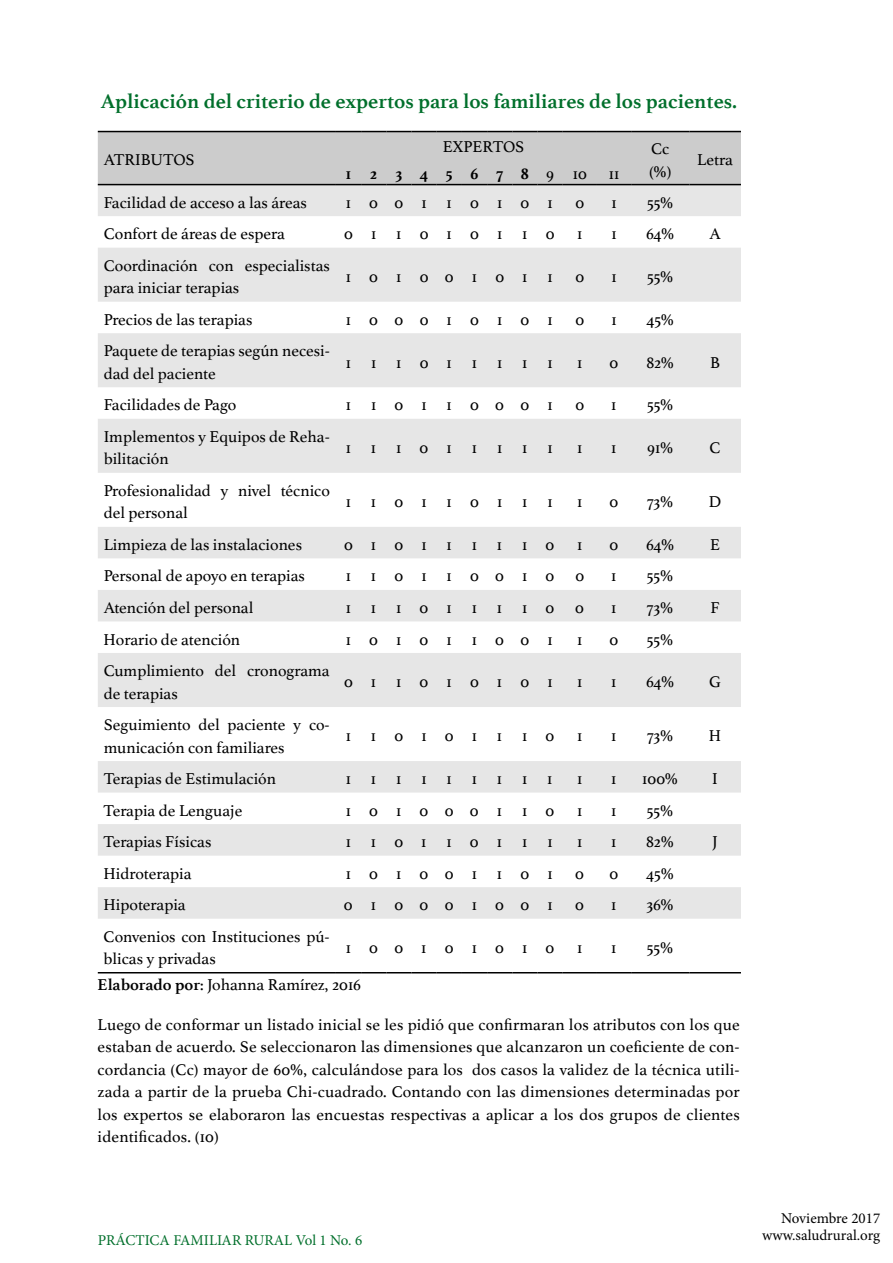
<style>
.page{position:relative;width:893px;height:1263px;background:#fff}
.page>*{position:absolute;margin:0;border:0;box-sizing:border-box;transform-origin:0 0}
.t1{font:700 21px "Athelas";color:#006f2b}
.t2{font:16.5px/22.5px "Athelas";color:#000}
.t3{font:16.5px "Athelas";letter-spacing:1.1em;color:#000}
.t4{font:16.5px "Athelas";letter-spacing:1.205em;color:#000}
.t5{font:16.5px "Athelas";letter-spacing:1.15em;color:#000}
.t6{font:700 16.5px "Athelas";letter-spacing:1.075em;color:#000}
.t7{font:15px/16.5px "Minion Pro";color:#000;text-align:right}
.t8{font:15px "Minion Pro";color:#006f2b}
.s1{font-weight:400}
.s2{font-weight:700}
</style>
<div class="page">
<svg style="left:98px;top:185px;width:643px;height:734px;fill:#e6e6e6"></svg>
<svg style="left:98px;top:131px;width:643px;height:54px;background:#c3c3c3"></svg>
<hr style="left:563px;top:184px;width:34px;height:1px;background:#000">
<hr style="left:597px;top:184px;width:34px;height:1px;background:#000">
<hr style="left:98px;top:972px;width:238px;height:1px;background:#000">
<svg style="left:336px;top:972px;width:227px;height:1px"></svg>
<hr style="left:563px;top:972px;width:34px;height:1px;background:#000">
<hr style="left:597px;top:972px;width:34px;height:1px;background:#000">
<hr style="left:631px;top:972px;width:58px;height:1px;background:#000">
<hr style="left:689px;top:972px;width:52px;height:1px;background:#000">
<p class="t1" style="left:101px;top:84px;width:638px">Aplicación del criterio de expertos para los familiares de los pacientes.</p>
<p class="t2" style="left:104px;top:148px;width:92px">ATRIBUTOS</p>
<p class="t2" style="left:443px;top:135px;width:83px">EXPERTOS</p>
<p class="t2" style="left:649px;top:137px;width:24px">Cc (%)</p>
<p class="t2" style="left:697px;top:148px;width:37px">Letra</p>
<p class="t6" style="left:346px;top:160px;width:243px">12345678<span class="s1">910</span></p>
<p class="t2" style="left:609px;top:161px;width:12px">11</p>
<p class="t2" style="left:104px;top:190px;width:205px">Facilidad de acceso a las áreas</p>
<p class="t3" style="left:346px;top:189px;width:208px">100110101</p>
<p class="t2" style="left:575px;top:190px;width:10px">0</p>
<p class="t2" style="left:611px;top:190px;width:7px">1</p>
<p class="t2" style="left:647px;top:190px;width:28px">55%</p>
<p class="t2" style="left:104px;top:222px;width:183px">Confort de áreas de espera</p>
<p class="t3" style="left:344px;top:221px;width:212px">011010110</p>
<p class="t2" style="left:577px;top:222px;width:7px">1</p>
<p class="t2" style="left:611px;top:222px;width:7px">1</p>
<p class="t2" style="left:646px;top:222px;width:30px">64%</p>
<p class="t2" style="left:709px;top:222px;width:13px">A</p>
<p class="t2" style="left:104px;top:253px;width:228px">Coordinación con especialistas para iniciar terapias</p>
<p class="t3" style="left:346px;top:263px;width:208px">101001011</p>
<p class="t2" style="left:575px;top:265px;width:10px">0</p>
<p class="t2" style="left:611px;top:265px;width:7px">1</p>
<p class="t2" style="left:647px;top:265px;width:28px">55%</p>
<p class="t2" style="left:104px;top:308px;width:150px">Precios de las terapias</p>
<p class="t3" style="left:346px;top:306px;width:208px">100010101</p>
<p class="t2" style="left:575px;top:308px;width:10px">0</p>
<p class="t2" style="left:611px;top:308px;width:7px">1</p>
<p class="t2" style="left:646px;top:308px;width:29px">45%</p>
<p class="t2" style="left:104px;top:339px;width:228px">Paquete de terapias según necesi&shy;dad del paciente</p>
<p class="t4" style="left:346px;top:349px;width:208px">111011111</p>
<p class="t2" style="left:577px;top:350px;width:7px">1</p>
<p class="t2" style="left:610px;top:350px;width:10px">0</p>
<p class="t2" style="left:646px;top:350px;width:29px">82%</p>
<p class="t2" style="left:710px;top:350px;width:11px">B</p>
<p class="t2" style="left:104px;top:393px;width:134px">Facilidades de Pago</p>
<p class="t3" style="left:346px;top:392px;width:208px">110110001</p>
<p class="t2" style="left:575px;top:393px;width:10px">0</p>
<p class="t2" style="left:611px;top:393px;width:7px">1</p>
<p class="t2" style="left:647px;top:393px;width:28px">55%</p>
<p class="t2" style="left:104px;top:425px;width:228px">Implementos y Equipos de Reha&shy;bilitación</p>
<p class="t4" style="left:346px;top:435px;width:208px">111011111</p>
<p class="t2" style="left:577px;top:436px;width:7px">1</p>
<p class="t2" style="left:611px;top:436px;width:7px">1</p>
<p class="t2" style="left:647px;top:436px;width:28px">91%</p>
<p class="t2" style="left:710px;top:436px;width:13px">C</p>
<p class="t2" style="left:104px;top:479px;width:228px">Profesionalidad y nivel técnico del personal</p>
<p class="t5" style="left:346px;top:489px;width:208px">110110111</p>
<p class="t2" style="left:577px;top:490px;width:7px">1</p>
<p class="t2" style="left:610px;top:490px;width:10px">0</p>
<p class="t2" style="left:647px;top:490px;width:28px">73%</p>
<p class="t2" style="left:709px;top:490px;width:14px">D</p>
<p class="t2" style="left:104px;top:533px;width:200px">Limpieza de las instalaciones</p>
<p class="t5" style="left:344px;top:531px;width:212px">010111110</p>
<p class="t2" style="left:577px;top:533px;width:7px">1</p>
<p class="t2" style="left:609px;top:533px;width:10px">0</p>
<p class="t2" style="left:646px;top:533px;width:30px">64%</p>
<p class="t2" style="left:710px;top:533px;width:11px">E</p>
<p class="t2" style="left:104px;top:564px;width:203px">Personal de apoyo en terapias</p>
<p class="t3" style="left:346px;top:563px;width:210px">110110010</p>
<p class="t2" style="left:575px;top:564px;width:10px">0</p>
<p class="t2" style="left:611px;top:564px;width:7px">1</p>
<p class="t2" style="left:647px;top:564px;width:28px">55%</p>
<p class="t2" style="left:104px;top:596px;width:151px">Atención del personal</p>
<p class="t4" style="left:346px;top:594px;width:210px">111011110</p>
<p class="t2" style="left:575px;top:596px;width:10px">0</p>
<p class="t2" style="left:611px;top:596px;width:7px">1</p>
<p class="t2" style="left:647px;top:596px;width:28px">73%</p>
<p class="t2" style="left:710px;top:596px;width:11px">F</p>
<p class="t2" style="left:104px;top:627px;width:138px">Horario de atención</p>
<p class="t3" style="left:346px;top:626px;width:208px">101011001</p>
<p class="t2" style="left:577px;top:627px;width:7px">1</p>
<p class="t2" style="left:609px;top:627px;width:10px">0</p>
<p class="t2" style="left:647px;top:627px;width:28px">55%</p>
<p class="t2" style="left:104px;top:659px;width:228px">Cumplimiento del cronograma de terapias</p>
<p class="t3" style="left:344px;top:669px;width:210px">011010101</p>
<p class="t2" style="left:577px;top:670px;width:7px">1</p>
<p class="t2" style="left:611px;top:670px;width:7px">1</p>
<p class="t2" style="left:646px;top:670px;width:30px">64%</p>
<p class="t2" style="left:709px;top:670px;width:13px">G</p>
<p class="t2" style="left:104px;top:713px;width:228px">Seguimiento del paciente y co&shy;municación con familiares</p>
<p class="t3" style="left:346px;top:723px;width:210px">110101110</p>
<p class="t2" style="left:577px;top:724px;width:7px">1</p>
<p class="t2" style="left:611px;top:724px;width:7px">1</p>
<p class="t2" style="left:647px;top:724px;width:28px">73%</p>
<p class="t2" style="left:709px;top:724px;width:14px">H</p>
<p class="t2" style="left:104px;top:767px;width:174px">Terapias de Estimulación</p>
<p class="t4" style="left:346px;top:766px;width:208px">111111111</p>
<p class="t2" style="left:577px;top:767px;width:7px">1</p>
<p class="t2" style="left:611px;top:767px;width:7px">1</p>
<p class="t2" style="left:642px;top:767px;width:37px">100%</p>
<p class="t2" style="left:712px;top:767px;width:7px">I</p>
<p class="t2" style="left:104px;top:798px;width:140px">Terapia de Lenguaje</p>
<p class="t3" style="left:346px;top:797px;width:210px">101000110</p>
<p class="t2" style="left:577px;top:798px;width:7px">1</p>
<p class="t2" style="left:611px;top:798px;width:7px">1</p>
<p class="t2" style="left:647px;top:798px;width:28px">55%</p>
<p class="t2" style="left:104px;top:830px;width:109px">Terapias Físicas</p>
<p class="t5" style="left:346px;top:829px;width:208px">110110111</p>
<p class="t2" style="left:577px;top:830px;width:7px">1</p>
<p class="t2" style="left:611px;top:830px;width:7px">1</p>
<p class="t2" style="left:646px;top:830px;width:29px">82%</p>
<p class="t2" style="left:712px;top:830px;width:7px">J</p>
<p class="t2" style="left:104px;top:862px;width:89px">Hidroterapia</p>
<p class="t3" style="left:346px;top:860px;width:208px">101001101</p>
<p class="t2" style="left:575px;top:862px;width:10px">0</p>
<p class="t2" style="left:609px;top:862px;width:10px">0</p>
<p class="t2" style="left:646px;top:862px;width:29px">45%</p>
<p class="t2" style="left:104px;top:893px;width:84px">Hipoterapia</p>
<p class="t3" style="left:344px;top:892px;width:210px">010001001</p>
<p class="t2" style="left:575px;top:893px;width:10px">0</p>
<p class="t2" style="left:611px;top:893px;width:7px">1</p>
<p class="t2" style="left:646px;top:893px;width:29px">36%</p>
<p class="t2" style="left:104px;top:925px;width:228px">Convenios con Instituciones pú&shy;blicas y privadas</p>
<p class="t3" style="left:346px;top:934px;width:210px">100101010</p>
<p class="t2" style="left:577px;top:936px;width:7px">1</p>
<p class="t2" style="left:611px;top:936px;width:7px">1</p>
<p class="t2" style="left:647px;top:936px;width:28px">55%</p>
<p class="t2" style="left:98px;top:973px;width:265px"><span class="s2">Elaborado por</span>: Johanna Ramírez, 2016</p>
<p class="t2" style="left:98px;top:1012px;width:644px;text-align:justify">Luego de conformar un listado inicial se les pidió que confirmaran los atributos con los que estaban de acuerdo. Se seleccionaron las dimensiones que alcanzaron un coeficiente de con&shy;cordancia (Cc) mayor de 60%, calculándose para los dos casos la validez de la técnica utili&shy;zada a partir de la prueba Chi-cuadrado. Contando con las dimensiones determinadas por los expertos se elaboraron las encuestas respectivas a aplicar a los dos grupos de clientes identificados. (10)</p>
<p class="t8" style="left:98px;top:1230px;width:266px">PRÁCTICA FAMILIAR RURAL Vol 1 No. 6</p>
<p class="t7" style="left:762px;top:1210px;width:120px">Noviembre 2017 www.saludrural.org</p>
</div>
